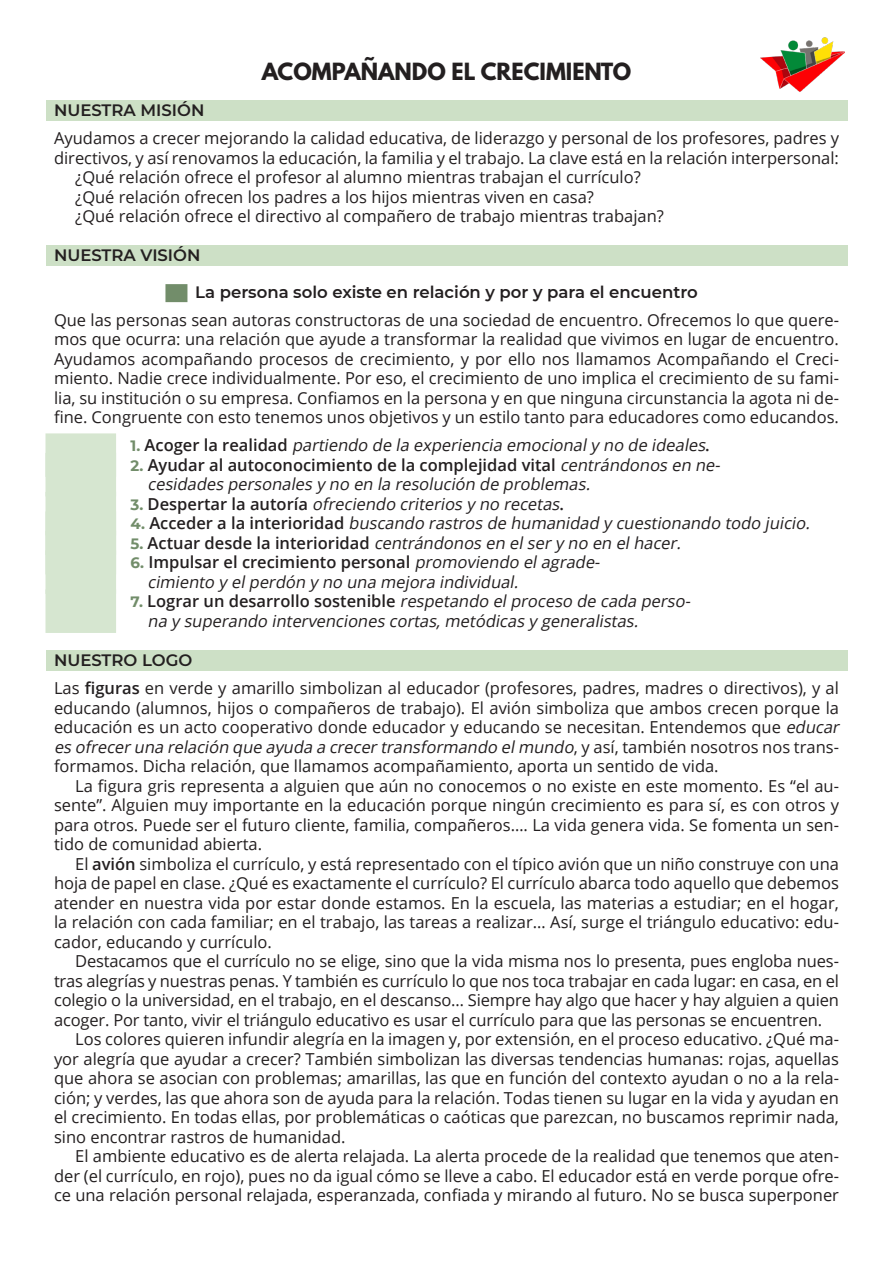
<style>
.page{position:relative;width:893px;height:1263px;background:#fff}
.page>*{position:absolute;margin:0;border:0;box-sizing:border-box;transform-origin:0 0}
.titulos{font:700 21px "League Spartan";color:#231f20}
.texto_-_parrafo_2{font:16.5px/19.5px "Open Sans";color:#231f20;text-align:justify}
.texto{font:16.5px/19.5px "Open Sans";color:#231f20}
.t1{font:italic 16.5px/19.5px "Open Sans";color:#231f20}
.destacado{font:600 16.5px "Montserrat";color:#231f20}
.subtitulos{font:600 16.5px "Montserrat";color:#231f20}
.s1{font-family:"Montserrat";font-weight:700;font-style:normal;font-size:15px;color:#728d6a}
.s2{font-weight:600;font-style:normal}
.s3{font-weight:600}
.s4{font-style:italic}
</style>
<div class="page">
<div style="left:45px;top:100px;width:802px;height:20px;background:#cde0c6"></div>
<div style="left:45px;top:245px;width:802px;height:20px;background:#cde0c6"></div>
<div style="left:165px;top:284px;width:22px;height:18px;background:#728d6a"></div>
<div style="left:45px;top:433px;width:71px;height:44px;background:#d6e6d0"></div>
<div style="left:45px;top:453px;width:71px;height:43px;background:#d6e6d0"></div>
<div style="left:45px;top:492px;width:71px;height:43px;background:#d6e6d0"></div>
<div style="left:45px;top:531px;width:71px;height:43px;background:#d6e6d0"></div>
<div style="left:45px;top:550px;width:71px;height:44px;background:#d6e6d0"></div>
<div style="left:45px;top:589px;width:71px;height:44px;background:#d6e6d0"></div>
<div style="left:45px;top:650px;width:802px;height:20px;background:#cde0c6"></div>
<img style="left:761px;top:37px;width:83px;height:55px">
<p class="titulos" style="left:262px;top:55px;width:371px">ACOMPAÑANDO EL CRECIMIENTO</p>
<p class="subtitulos" style="left:54px;top:98px;width:152px">NUESTRA MISIÓN</p>
<p class="texto" style="left:54px;top:128px;width:786px">Ayudamos a crecer mejorando la calidad educativa, de liderazgo y personal de los profesores, padres y directivos, y así renovamos la educación, la familia y el trabajo. La clave está en la relación interpersonal:</p>
<p class="texto_-_parrafo_2" style="left:75px;top:167px;width:567px">¿Qué relación ofrece el profesor al alumno mientras trabajan el currículo?</p>
<p class="texto_-_parrafo_2" style="left:75px;top:186px;width:520px">¿Qué relación ofrecen los padres a los hijos mientras viven en casa?</p>
<p class="texto_-_parrafo_2" style="left:75px;top:206px;width:590px">¿Qué relación ofrece el directivo al compañero de trabajo mientras trabajan?</p>
<p class="subtitulos" style="left:54px;top:244px;width:148px">NUESTRA VISIÓN</p>
<p class="destacado" style="left:195px;top:280px;width:504px">La persona solo existe en relación y por y para el encuentro</p>
<p class="texto" style="left:54px;top:310px;width:786px;text-align:justify">Que las personas sean autoras constructoras de una sociedad de encuentro. Ofrecemos lo que quere&shy;mos que ocurra: una relación que ayude a transformar la realidad que vivimos en lugar de encuentro.<br>Ayudamos acompañando procesos de crecimiento, y por ello nos llamamos Acompañando el Creci&shy;miento. Nadie crece individualmente. Por eso, el crecimiento de uno implica el crecimiento de su fami&shy;lia, su institución o su empresa. Confiamos en la persona y en que ninguna circunstancia la agota ni de&shy;fine. Congruente con esto tenemos unos objetivos y un estilo tanto para educadores como educandos.</p>
<p class="t1" style="left:131px;top:435px;width:581px"><span class="s1">1 .</span> <span class="s2">Ac oge r l a re a l i d a d</span> partiendo de la experiencia emocionaly no de ideales<span class="s2">.</span></p>
<p class="t1" style="left:148px;top:455px;width:578px;text-indent:-17px"><span class="s1">2.</span> <span class="s2">Ayudar al autoconocimiento de la complejidad vital</span> centrándonos en ne&shy;cesidades personales y no en la resolución de problemas.</p>
<p class="t1" style="left:131px;top:494px;width:435px"><span class="s1">3 .</span> <span class="s2">D e s p e rt a r l a a u t o r ía</span> ofreciendo criterios y no recetas<span class="s2">.</span></p>
<p class="t1" style="left:131px;top:513px;width:684px"><span class="s1">4.</span> <span class="s2">Ac c e d e r a l a i n t e r i o r i d a d</span> buscando rastros de humanidad y cuestionando todo juicio.</p>
<p class="t1" style="left:131px;top:533px;width:556px"><span class="s1">5.</span> <span class="s2">Act u a r d e s d e l a i n t e r i o r i d a d</span> centrándonos en elsery no en elhacer.</p>
<p class="t1" style="left:148px;top:552px;width:457px;text-indent:-17px"><span class="s1">6.</span> <span class="s2">Impulsar el crecimiento personal</span> promoviendo elagrade&shy;cimiento y elperdón y no una mejora individual.</p>
<p class="t1" style="left:148px;top:591px;width:548px;text-indent:-17px"><span class="s1">7.</span> <span class="s2">Lograr un desarrollo sostenible</span> respetando elproceso de cada perso&shy;na y superando intervenciones cortas,metódicas y generalistas.</p>
<p class="subtitulos" style="left:54px;top:649px;width:140px">NUESTRO LOGO</p>
<p class="texto" style="left:54px;top:678px;width:790px">Las <span class="s3">figuras</span> en verde y amarillo simbolizan al educador (profesores, padres, madres o directivos), y al educando (alumnos, hijos o compañeros de trabajo). El avión simboliza que ambos crecen porque la educación es un acto cooperativo donde educador y educando se necesitan. Entendemos que <span class="s4">educar es ofreceruna relación que ayuda a crecertransformando elmundo</span>, y a s í, ta m b i é n n o s ot ro s n o s t ra n s - formamos. Dicha relación, que llamamos acompañamiento, aporta un sentido de vida.</p>
<p class="texto_-_parrafo_2" style="left:54px;top:776px;width:786px;text-indent:21px">La figura gris representa a alguien que aún no conocemos o no existe en este momento. Es “el au&shy;sente”. Alguien muy importante en la educación porque ningún crecimiento es para sí, es con otros y para otros. Puede ser el futuro cliente, familia, compañeros…. La vida genera vida. Se fomenta un sen&shy;tido de comunidad abierta.</p>
<p class="texto_-_parrafo_2" style="left:54px;top:854px;width:786px;text-indent:21px">El <span class="s3">avión</span> simboliza el currículo, y está representado con el típico avión que un niño construye con una hoja de papel en clase. ¿Qué es exactamente el currículo? El currículo abarca todo aquello que debemos atender en nuestra vida por estar donde estamos. En la escuela, las materias a estudiar; en el hogar, la relación con cada familiar; en el trabajo, las tareas a realizar… Así, surge el triángulo educativo: edu&shy;cador, educando y currículo.</p>
<p class="texto_-_parrafo_2" style="left:54px;top:951px;width:787px;text-indent:21px">Destacamos que el currículo no se elige, sino que la vida misma nos lo presenta, pues engloba nues&shy;tras alegrías y nuestras penas. Y también es currículo lo que nos toca trabajar en cada lugar: en casa, en el colegio o la universidad, en el trabajo, en el descanso… Siempre hay algo que hacer y hay alguien a quien acoger. Por tanto, vivir el triángulo educativo es usar el currículo para que las personas se encuentren.</p>
<p class="texto_-_parrafo_2" style="left:54px;top:1029px;width:786px;text-indent:21px">Los colores quieren infundir alegría en la imagen y, por extensión, en el proceso educativo. ¿Qué ma&shy;yor alegría que ayudar a crecer? También simbolizan las diversas tendencias humanas: rojas, aquellas que ahora se asocian con problemas; amarillas, las que en función del contexto ayudan o no a la rela&shy;ción; y verdes, las que ahora son de ayuda para la relación. Todas tienen su lugar en la vida y ayudan en el crecimiento. En todas ellas, por problemáticas o caóticas que parezcan, no buscamos reprimir nada, sino encontrar rastros de humanidad.</p>
<p class="texto_-_parrafo_2" style="left:54px;top:1146px;width:786px;text-indent:21px">El ambiente educativo es de alerta relajada. La alerta procede de la realidad que tenemos que aten&shy;der (el currículo, en rojo), pues no da igual cómo se lleve a cabo. El educador está en verde porque ofre&shy;ce una relación personal relajada, esperanzada, confiada y mirando al futuro. No se busca superponer</p>
</div>
